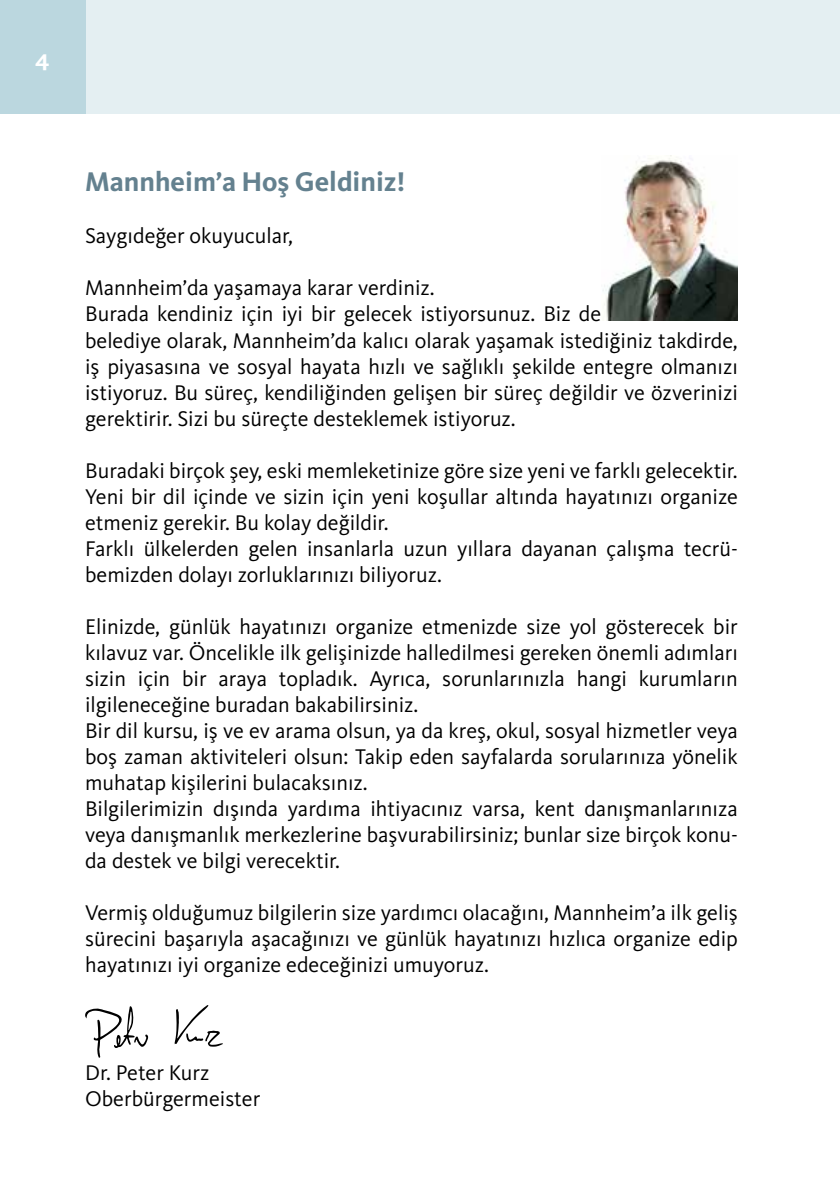
<style>
.page{position:relative;width:840px;height:1191px;background:#fff}
.page>*{position:absolute;margin:0;border:0;box-sizing:border-box;transform-origin:0 0}
.t1{font:700 28px "Kievit Pro";color:#64818f}
.t2{font:700 24px "Kievit Pro";color:#fff}
.t3{font:22px/26px "Kievit Pro";color:#000}
</style>
<div class="page">
<div style="left:0;top:0;width:839px;height:113px;background:#e4eff2"></div>
<div style="left:0;top:0;width:85px;height:113px;background:#bbd7df"></div>
<img style="left:602px;top:156px;width:135px;height:164px">
<svg style="left:174px;top:1005px;width:49px;height:41px"></svg>
<svg style="left:85px;top:1006px;width:63px;height:52px"></svg>
<p class="t2" style="left:35px;top:43px;width:16px">4</p>
<p class="t1" style="left:85px;top:165px;width:321px">Mannheim’a Hoş Geldiniz!</p>
<p class="t3" style="left:85px;top:223px;width:209px">Saygıdeğer okuyucular,</p>
<p class="t3" style="left:85px;top:275px;width:653px">Mannheim’da yaşamaya karar verdiniz.<br>Burada kendiniz için iyi bir gelecek istiyorsunuz. Biz de<br>belediye olarak, Mannheim’da kalıcı olarak yaşamak istediğiniz takdirde, iş piyasasına ve sosyal hayata hızlı ve sağlıklı şekilde entegre olmanızı istiyoruz. Bu süreç, kendiliğinden gelişen bir süreç değildir ve özverinizi gerektirir. Sizi bu süreçte desteklemek istiyoruz.</p>
<p class="t3" style="left:85px;top:457px;width:654px">Buradaki birçok şey, eski memleketinize göre size yeni ve farklı gelecektir.<br>Yeni bir dil içinde ve sizin için yeni koşullar altında hayatınızı organize etmeniz gerekir. Bu kolay değildir.<br>Farklı ülkelerden gelen insanlarla uzun yıllara dayanan çalışma tecrü&shy;bemizden dolayı zorluklarınızı biliyoruz.</p>
<p class="t3" style="left:85px;top:613px;width:654px">Elinizde, günlük hayatınızı organize etmenizde size yol gösterecek bir kılavuz var. Öncelikle ilk gelişinizde halledilmesi gereken önemli adımları sizin için bir araya topladık. Ayrıca, sorunlarınızla hangi kurumların ilgileneceğine buradan bakabilirsiniz.<br>Bir dil kursu, iş ve ev arama olsun, ya da kreş, okul, sosyal hizmetler veya boş zaman aktiviteleri olsun: Takip eden sayfalarda sorularınıza yönelik muhatap kişilerini bulacaksınız.<br>Bilgilerimizin dışında yardıma ihtiyacınız varsa, kent danışmanlarınıza veya danışmanlık merkezlerine başvurabilirsiniz; bunlar size birçok konu&shy;da destek ve bilgi verecektir.</p>
<p class="t3" style="left:85px;top:899px;width:654px;text-align:justify">Vermiş olduğumuz bilgilerin size yardımcı olacağını, Mannheim’a ilk geliş sürecini başarıyla aşacağınızı ve günlük hayatınızı hızlıca organize edip hayatınızı iyi organize edeceğinizi umuyoruz.</p>
<p class="t3" style="left:85px;top:1059px;width:176px">Dr. Peter Kurz<br>Oberbürgermeister</p>
</div>
